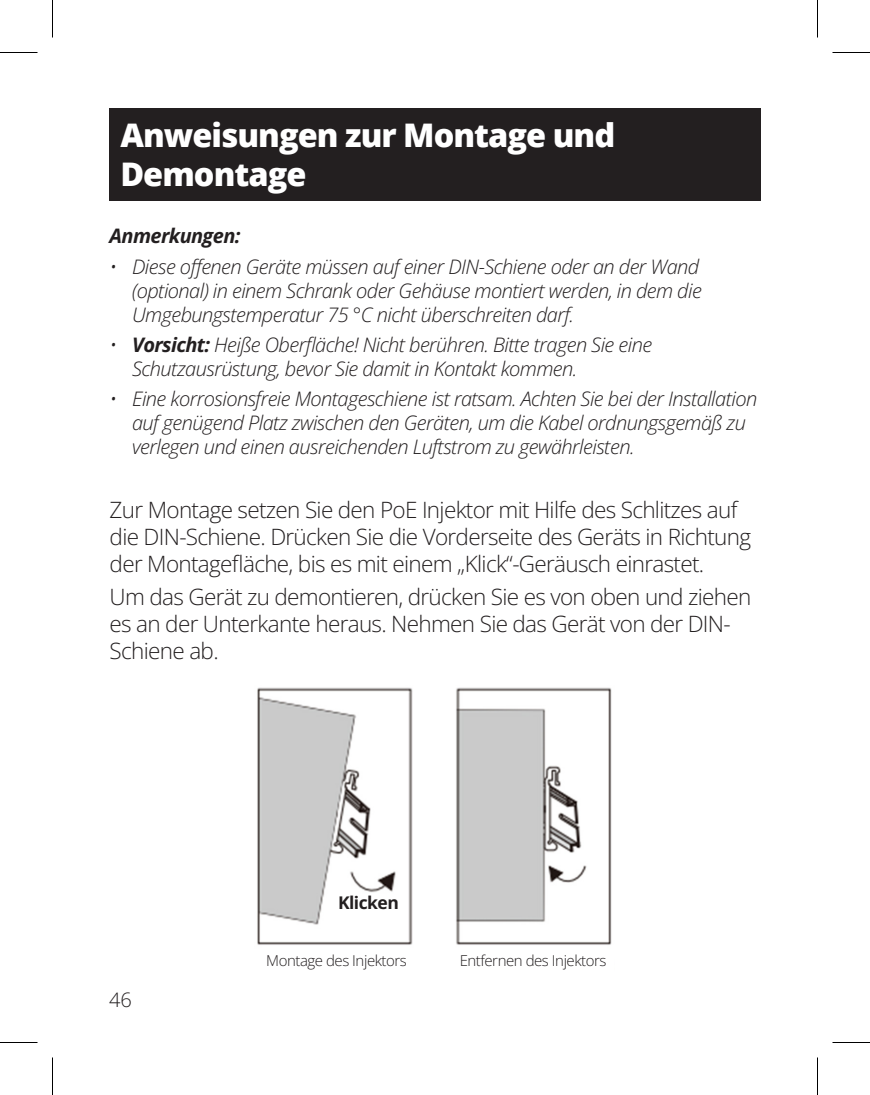
<style>
.page{position:relative;width:870px;height:1095px;background:#fff}
.page>*{position:absolute;margin:0;border:0;box-sizing:border-box;transform-origin:0 0}
.Page_Header_-_Black_Bar{font:800 32.5px/39px "Open Sans";letter-spacing:-.03em;color:#fff}
.t1{font:22.5px/27px "Open Sans";letter-spacing:-.03em;color:#231f20}
.t2{font:italic 20px/24px "Open Sans";letter-spacing:-.03em;color:#231f20}
.t3{font:italic 700 20px "Open Sans";letter-spacing:-.03em;color:#231f20}
.t4{font:20px "Open Sans";color:#231f20}
.t5{font:700 17.5px "Open Sans";letter-spacing:-.03em;color:#231f20}
.t6{font:15px "Open Sans";letter-spacing:-.03em;color:#231f20}
.s1{font-weight:700}
</style>
<div class="page">
<div style="left:109px;top:109px;width:652px;height:92px;background:#231f20"></div>
<img style="left:257px;top:687px;width:355px;height:258px">
<div style="left:330px;top:894px;width:77px;height:27px;background:#fff"></div>
<hr style="left:0;top:52px;width:38px;height:1px;background:#000">
<hr style="left:832px;top:52px;width:38px;height:1px;background:#000">
<hr style="left:0;top:1042px;width:38px;height:1px;background:#000">
<hr style="left:832px;top:1042px;width:38px;height:1px;background:#000">
<hr style="left:52px;top:0;width:1px;height:38px;background:#000">
<hr style="left:52px;top:1058px;width:1px;height:37px;background:#000">
<hr style="left:817px;top:0;width:1px;height:38px;background:#000">
<hr style="left:817px;top:1058px;width:1px;height:37px;background:#000">
<p class="Page_Header_-_Black_Bar" style="left:120px;top:114px;width:496px">Anweisungen zur Montage und<br>Demontage</p>
<p class="t3" style="left:110px;top:222px;width:132px">Anmerkungen:</p>
<p class="t2" style="left:132px;top:254px;width:571px;text-indent:-22px">• Diese offenen Geräte müssen auf einer DIN-Schiene oder an der Wand (optional) in einem Schrank oder Gehäuse montiert werden, in dem die<br>Umgebungstemperatur 75 °C nicht überschreiten darf.</p>
<p class="t2" style="left:132px;top:332px;width:522px;text-indent:-22px">• <span class="s1">Vorsicht:</span> Heiße Oberfläche! Nicht berühren. Bitte tragen Sie eine<br>Schutzausrüstung, bevor Sie damit in Kontakt kommen.</p>
<p class="t2" style="left:132px;top:386px;width:627px;text-indent:-22px">• Eine korrosionsfreie Montageschiene ist ratsam. Achten Sie bei der Installation auf genügend Platz zwischen den Geräten, um die Kabel ordnungsgemäß zu verlegen und einen ausreichenden Luftstrom zu gewährleisten.</p>
<p class="t1" style="left:110px;top:496px;width:643px">Zur Montage setzen Sie den PoE Injektor mit Hilfe des Schlitzes auf die DIN-Schiene. Drücken Sie die Vorderseite des Geräts in Richtung der Montagefläche, bis es mit einem „Klick“-Geräusch einrastet.</p>
<p class="t1" style="left:110px;top:583px;width:643px">Um das Gerät zu demontieren, drücken Sie es von oben und ziehen es an der Unterkante heraus. Nehmen Sie das Gerät von der DIN-<br>Schiene ab.</p>
<p class="t5" style="left:338px;top:891px;width:62px">Klicken</p>
<p class="t4" style="left:109px;top:986px;width:24px">46</p>
<p class="t6" style="left:266px;top:951px;width:142px">Montage des Injektors</p>
<p class="t6" style="left:460px;top:951px;width:148px">Entfernen des Injektors</p>
</div>
